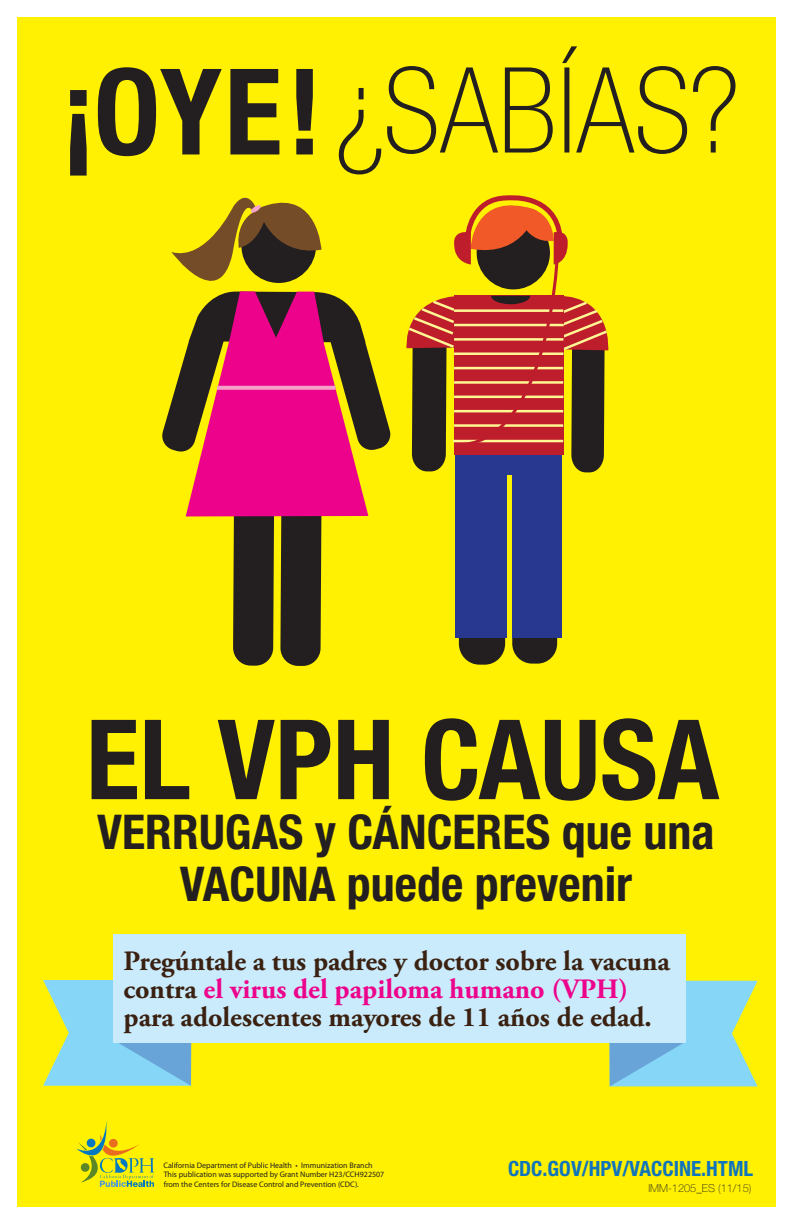
<style>
.page{position:relative;width:792px;height:1224px;background:#fff}
.page>*{position:absolute;margin:0;border:0;box-sizing:border-box;transform-origin:0 0}
.t1{font:100 condensed 119.1px "Helvetica Neue LT Std";color:#231f20}
.t2{font:700 condensed 111px "Helvetica Neue LT Std";color:#231f20}
.t3{font:700 condensed 48px/52.6px "Helvetica Neue LT Std";color:#231f20;text-align:center}
.t4{font:700 28px/28px "Adobe Garamond Pro";color:#3a2111}
.t5{font:700 condensed 21px "Helvetica Neue LT Std";color:#1074bc}
.t6{font:100 11px "Helvetica Neue LT Std";color:#231f20}
.t7{font:8px/9.6px "Myriad Pro";color:#231f20}
.s1{font-weight:700;font-size:119.8px}
.s2{color:#ed028c}
</style>
<div class="page">
<div style="left:17px;top:17px;width:759px;height:1189px;background:#fff101"></div>
<svg style="left:43px;top:980px;width:148px;height:106px;background:#92d2d1"></svg>
<svg style="left:609px;top:981px;width:149px;height:105px;background:#91d2d2"></svg>
<div style="left:113px;top:935px;width:572px;height:108px;background:#caebfb"></div>
<svg style="left:76px;top:1122px;width:78px;height:65px"></svg>
<svg style="left:412px;top:448px;width:192px;height:217px"></svg>
<div style="left:455px;top:437px;width:51px;height:201px;background:#283890"></div>
<div style="left:512px;top:437px;width:49px;height:201px;background:#283890"></div>
<div style="left:457px;top:440px;width:104px;height:35px;background:#283890"></div>
<div style="left:454px;top:296px;width:109px;height:159px;background:#be1d2c"></div>
<svg style="left:406px;top:195px;width:203px;height:253px"></svg>
<svg style="left:233px;top:367px;width:158px;height:299px"></svg>
<svg style="left:162px;top:197px;width:210px;height:323px"></svg>
<h1 class="t1" style="left:61px;top:44px;width:681px"><span class="s1">¡OYE!</span>¿SABÍAS?</h1>
<h2 class="t2" style="left:86px;top:692px;width:635px">EL VPH CAUSA</h2>
<h3 class="t3" style="left:97px;top:805px;width:619px">VERRUGAS y CÁNCERES que una<br>VACUNA puede prevenir</h3>
<h3 class="t4" style="left:124px;top:948px;width:548px">Pregúntale a tus padres y doctor sobre la vacuna contra <span class="s2">el virus del papiloma humano (VPH) </span>para adolescentes mayores de 11 años de edad.</h3>
<p class="t7" style="left:163px;top:1160px;width:211px">California Department of Public Health • Immunization Branch</p>
<p class="t7" style="left:164px;top:1170px;width:222px">This publication was supported by Grant Number H23/CCH922507 from the Centers for Disease Control and Prevention (CDC).</p>
<h3 class="t5" style="left:508px;top:1156px;width:247px">CDC.GOV/HPV/VACCINE.HTML</h3>
<h3 class="t6" style="left:648px;top:1182px;width:105px">IMM-1205_ES (11/15)</h3>
</div>
